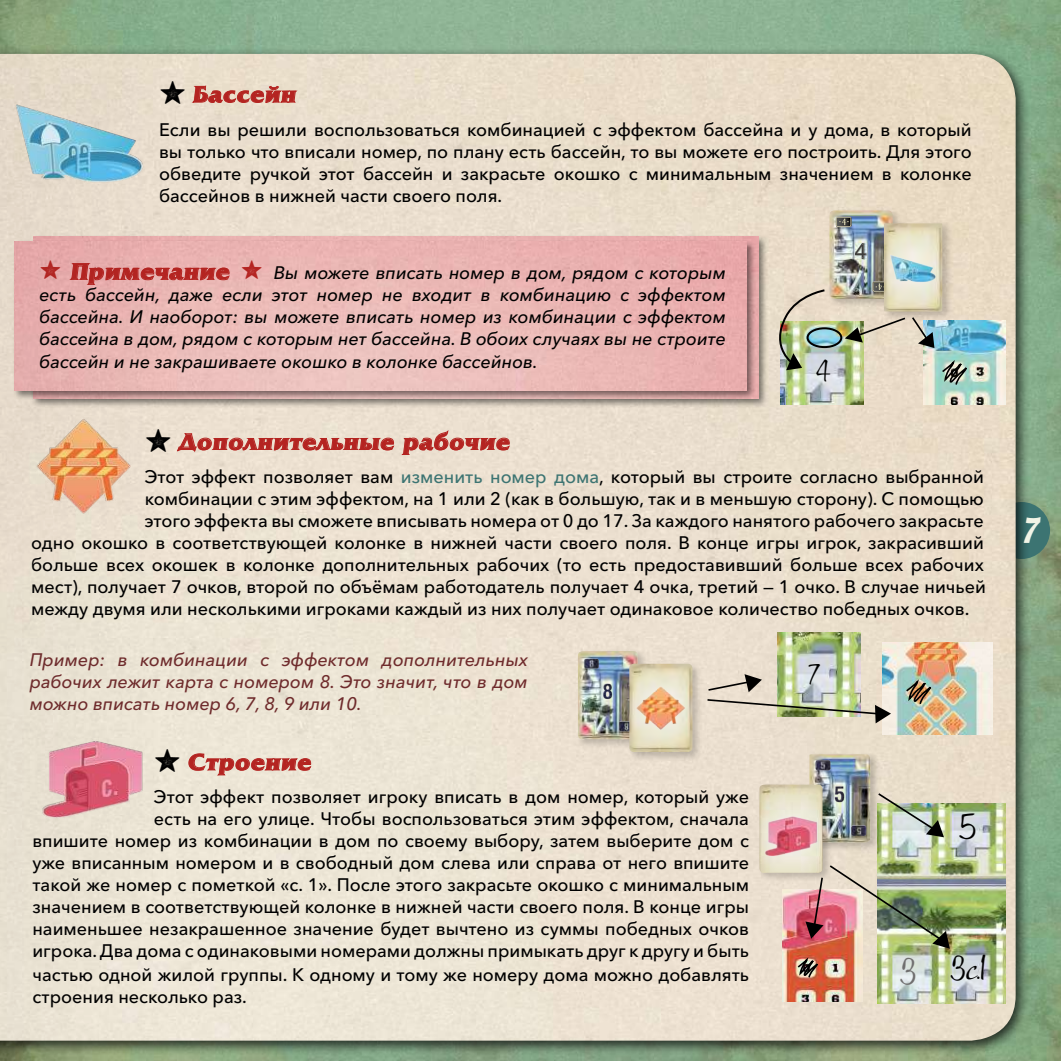
<style>
.page{position:relative;width:1061px;height:1061px;background:#fff}
.page>*{position:absolute;margin:0;border:0;box-sizing:border-box;transform-origin:0 0}
.t1{font:42px "Hamster";color:#f2f4e6}
.t2{font:300 40.4px "Honey Script";color:#000}
.t3{font:300 40.4px "Honey Script";color:#706f6f}
.t4{font:300 37.8px "Honey Script";color:#000}
.t5{font:300 32px "Honey Script";color:#000}
.t6{font:700 24px "AG Friquer";color:#b42421;scale:1.07 1}
.t7{font:500 18px/22px "Avenir Next Cyr";color:#000;text-align:right}
.t8{font:italic 500 18px/22px "Avenir Next Cyr";color:#000;text-align:justify}
.t9{font:italic 500 18px/22px "Avenir Next Cyr";color:#6f2b2c;text-align:justify}
.s1{font-family:"Veneer Extras";font-weight:400;font-size:32px;color:#000}
.s2{font-family:"Veneer Extras";font-weight:400;font-style:normal;font-size:26px;color:#b42421}
.s3{font-family:"AG Friquer";font-weight:700;font-style:normal;font-size:24px;color:#b42421}
.s4{color:#3c7472}
.s5{font-family:"Adventure";font-weight:400;font-size:28px}
.s6{font-family:"AG Benguiat";font-weight:400;font-size:18px}
.s7{font-size:40px}
</style>
<div class="page">
<img style="left:346px;top:0;width:714px;height:1060px">
<div style="left:992px;top:502px;width:57px;height:57px;background:#3c7472;border-radius:50%"></div>
<div style="left:0;top:47px;width:1030px;height:1008px;background:#000;opacity:.75"></div>
<img style="left:346px;top:54px;width:669px;height:986px">
<div style="left:31px;top:235px;width:736px;height:173px;background:#000;opacity:.5"></div>
<div style="left:12px;top:239px;width:744px;height:161px;background:#000;opacity:.5"></div>
<img style="left:346px;top:241px;width:400px;height:149px">
<svg style="left:346px;top:433px;width:48px;height:20px"></svg>
<svg style="left:401px;top:429px;width:108px;height:30px;background:#e3c3b5"></svg>
<img style="left:777px;top:632px;width:82px;height:66px">
<img style="left:881px;top:642px;width:111px;height:91px">
<div style="left:576px;top:648px;width:71px;height:100px;background:#eadece"></div>
<div style="left:627px;top:661px;width:75px;height:100px;background:#000;opacity:.2"></div>
<img style="left:577px;top:651px;width:115px;height:100px">
<svg style="left:904px;top:662px;width:31px;height:43px"></svg>
<svg style="left:706px;top:674px;width:55px;height:18px"></svg>
<img style="left:705px;top:698px;width:185px;height:25px">
<img style="left:877px;top:802px;width:128px;height:200px">
<div style="left:807px;top:752px;width:73px;height:100px;background:#e6dbc7"></div>
<div style="left:757px;top:782px;width:75px;height:100px;background:#eadece"></div>
<img style="left:782px;top:979px;width:80px;height:21px">
<img style="left:759px;top:754px;width:190px;height:225px">
<img style="left:780px;top:321px;width:83px;height:83px">
<div style="left:827px;top:208px;width:75px;height:100px;background:#000;opacity:.2"></div>
<img style="left:829px;top:210px;width:63px;height:88px">
<img style="left:923px;top:320px;width:82px;height:84px">
<img style="left:836px;top:216px;width:135px;height:170px">
<div style="left:806px;top:327px;width:36px;height:21px;border:2px solid #000;border-radius:50%"></div>
<img style="left:768px;top:288px;width:58px;height:82px">
<svg style="left:1px;top:0;width:345px;height:1060px;background:#dfd1c2"></svg>
<hr style="left:0;top:0;width:1px;height:1060px;background:#5d5052">
<h3 class="t6" style="left:159px;top:81px;width:132px"><span class="s1">y</span> Бассейн</h3>
<p class="t7" style="left:159px;top:118px;width:814px;text-align:justify">Если вы решили воспользоваться комбинацией с эффектом бассейна и у дома, в который вы только что вписали номер, по плану есть бассейн, то вы можете его построить. Для этого обведите ручкой этот бассейн и закрасьте окошко с минимальным значением в колонке бассейнов в нижней части своего поля.</p>
<p class="t8" style="left:39px;top:262px;width:687px"><span class="s2">y</span> <span class="s3">Примечание</span> <span class="s2">y</span> Вы можете вписать номер в дом, рядом с которым есть бассейн, даже если этот номер не входит в комбинацию с эффектом бассейна. И наоборот: вы можете вписать номер из комбинации с эффектом бассейна в дом, рядом с которым нет бассейна. В обоих случаях вы не строите бассейн и не закрашиваете окошко в колонке бассейнов.</p>
<h3 class="t5" style="left:816px;top:350px;width:16px">4</h3>
<h3 class="t6" style="left:145px;top:428px;width:345px"><span class="s1">y</span> Дополнительные рабочие</h3>
<p class="t7" style="left:145px;top:465px;width:840px">Этот эффект позволяет вам <span class="s4">изменить номер дома</span>, который вы строите согласно выбранной</p>
<p class="t7" style="left:145px;top:487px;width:840px">комбинации с этим эффектом, на 1 или 2 (как в большую, так и в меньшую сторону). С помощью</p>
<p class="t7" style="left:145px;top:509px;width:840px">этого эффекта вы сможете вписывать номера от 0 до 17. За каждого нанятого рабочего закрасьте</p>
<p class="t7" style="left:31px;top:531px;width:954px">одно окошко в соответствующей колонке в нижней части своего поля. В конце игры игрок, закрасивший</p>
<p class="t7" style="left:31px;top:553px;width:954px">больше всех окошек в колонке дополнительных рабочих (то есть предоставивший больше всех рабочих</p>
<p class="t7" style="left:31px;top:575px;width:956px">мест), получает 7 очков, второй по объёмам работодатель получает 4 очка, третий — 1 очко. В случае ничьей</p>
<p class="t7" style="left:31px;top:597px;width:939px">между двумя или несколькими игроками каждый из них получает одинаковое количество победных очков.</p>
<p class="t9" style="left:30px;top:649px;width:499px">Пример: в комбинации с эффектом дополнительных рабочих лежит карта с номером 8. Это значит, что в дом можно вписать номер 6, 7, 8, 9 или 10.</p>
<h3 class="t6" style="left:154px;top:748px;width:151px"><span class="s1">y</span> Строение</h3>
<p class="t7" style="left:32px;top:785px;width:718px">Этот эффект позволяет игроку вписать в дом номер, который уже<br>есть на его улице. Чтобы воспользоваться этим эффектом, сначала<br>впишите номер из комбинации в дом по своему выбору, затем выберите дом с уже вписанным номером и в свободный дом слева или справа от него впишите такой же номер с пометкой «с. 1». После этого закрасьте окошко с минимальным значением в соответствующей колонке в нижней части своего поля. В конце игры наименьшее незакрашенное значение будет вычтено из суммы победных очков игрока. Два дома с одинаковыми номерами должны примыкать друг к другу и быть</p>
<p class="t7" style="left:32px;top:963px;width:718px;text-align:left">частью одной жилой группы. К одному и тому же номеру дома можно добавлять строения несколько раз.</p>
<h3 class="t5" style="left:809px;top:655px;width:12px">7</h3>
<h2 class="t2" style="left:960px;top:800px;width:19px">5</h2>
<h2 class="t3" style="left:901px;top:945px;width:18px">3</h2>
<h3 class="t4" style="left:951px;top:944px;width:37px">3<span class="s5">c</span><span class="s6">.</span><span class="s7">1</span></h3>
<h1 class="t1" style="left:1022px;top:503px;width:16px">7</h1>
</div>
